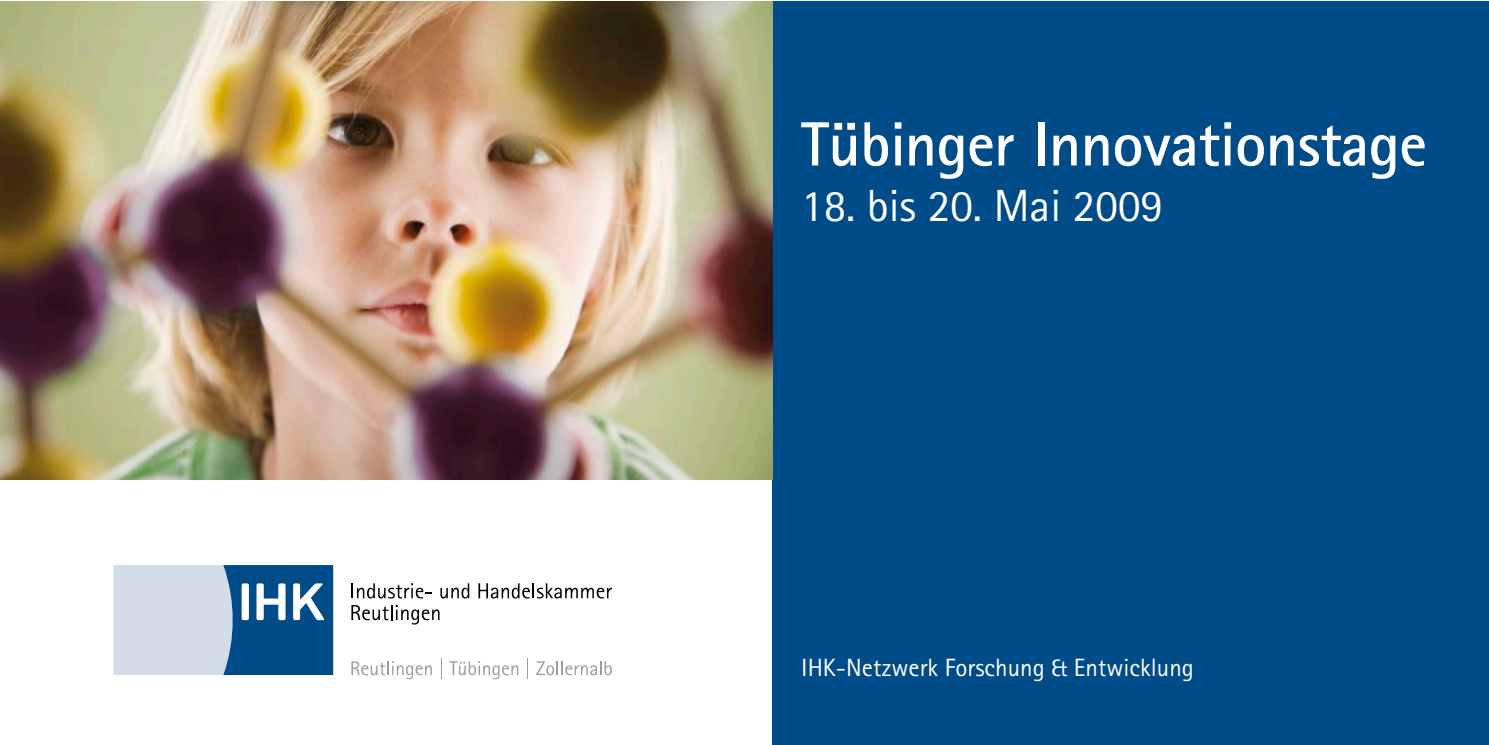
<style>
.page{position:relative;width:1489px;height:745px;background:#fff}
.page>*{position:absolute;margin:0;border:0;box-sizing:border-box;transform-origin:0 0}
.t1{font:700 62.5px "Rotis Sans Serif";letter-spacing:-.01em;color:#fff}
.t2{font:45px "Rotis Sans Serif";color:#fff}
.t3{font:25px "Rotis Sans Serif";color:#fff}
</style>
<div class="page">
<svg style="left:351px;top:583px;width:81px;height:15px"></svg>
<svg style="left:440px;top:583px;width:29px;height:15px"></svg>
<svg style="left:478px;top:583px;width:134px;height:15px"></svg>
<svg style="left:351px;top:605px;width:88px;height:19px"></svg>
<svg style="left:113px;top:565px;width:220px;height:109px;background:#83a7c4"></svg>
<svg style="left:351px;top:661px;width:81px;height:17px"></svg>
<svg style="left:441px;top:658px;width:1px;height:20px"></svg>
<svg style="left:449px;top:661px;width:69px;height:17px"></svg>
<svg style="left:527px;top:658px;width:1px;height:20px"></svg>
<svg style="left:536px;top:661px;width:76px;height:14px"></svg>
<div style="left:772px;top:2px;width:716px;height:742px;background:#004c88"></div>
<img style="left:0;top:2px;width:772px;height:477px">
<h1 class="t1" style="left:801px;top:105px;width:627px">Tübinger Innovationstage</h1>
<h2 class="t2" style="left:801px;top:179px;width:363px">18. bis 20. Mai 2009</h2>
<p class="t3" style="left:801px;top:652px;width:394px">IHK-Netzwerk Forschung &amp; Entwicklung</p>
</div>
